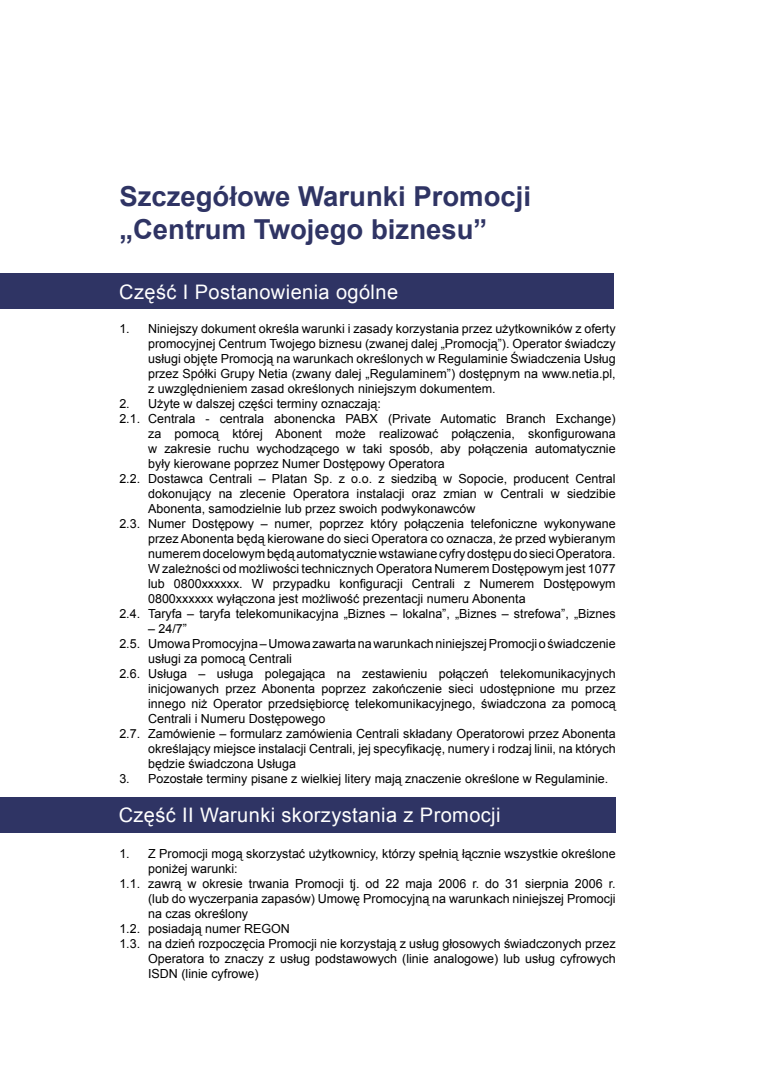
<style>
.page{position:relative;width:780px;height:1088px;background:#fff}
.page>*{position:absolute;margin:0;border:0;box-sizing:border-box;transform-origin:0 0}
.t1{font:700 27.5px/33px "Arial";color:#2f3464}
.t2{font:20px "Arial";letter-spacing:.02em;color:#fff}
.t3{font:12.5px/15px "Arial";color:#000;text-align:justify}
</style>
<div class="page">
<div style="left:0;top:273px;width:613px;height:36px;background:#2f3464"></div>
<div style="left:0;top:797px;width:615px;height:36px;background:#2f3464"></div>
<h1 class="t1" style="left:119px;top:180px;width:413px">Szczegółowe Warunki Promocji „Centrum Twojego biznesu”</h1>
<h2 class="t2" style="left:119px;top:279px;width:280px">Część I Postanowienia ogólne</h2>
<p class="t3" style="left:148px;top:321px;width:469px;text-indent:-29px">1. Niniejszy dokument określa warunki i zasady korzystania przez użytkowników z oferty promocyjnej Centrum Twojego biznesu (zwanej dalej „Promocją”). Operator świadczy usługi objęte Promocją na warunkach określonych w Regulaminie Świadczenia Usług przez Spółki Grupy Netia (zwany dalej „Regulaminem”) dostępnym na www.netia.pl, z uwzględnieniem zasad określonych niniejszym dokumentem.</p>
<p class="t3" style="left:119px;top:396px;width:263px">2. Użyte w dalszej części terminy oznaczają:</p>
<p class="t3" style="left:119px;top:411px;width:498px">2.1. Centrala - centrala abonencka PABX (Private Automatic Branch Exchange)</p>
<p class="t3" style="left:148px;top:426px;width:469px">za pomocą której Abonent może realizować połączenia, skonfigurowana</p>
<p class="t3" style="left:148px;top:441px;width:469px">w zakresie ruchu wychodzącego w taki sposób, aby połączenia automatycznie</p>
<p class="t3" style="left:148px;top:456px;width:298px">były kierowane poprzez Numer Dostępowy Operatora</p>
<p class="t3" style="left:119px;top:471px;width:498px">2.2. Dostawca Centrali – Platan Sp. z o.o. z siedzibą w Sopocie, producent Central</p>
<p class="t3" style="left:148px;top:486px;width:469px">dokonujący na zlecenie Operatora instalacji oraz zmian w Centrali w siedzibie</p>
<p class="t3" style="left:148px;top:501px;width:329px">Abonenta, samodzielnie lub przez swoich podwykonawców</p>
<p class="t3" style="left:119px;top:516px;width:498px">2.3. Numer Dostępowy – numer, poprzez który połączenia telefoniczne wykonywane</p>
<p class="t3" style="left:148px;top:531px;width:469px">przez Abonenta będą kierowane do sieci Operatora co oznacza, że przed wybieranym</p>
<p class="t3" style="left:148px;top:546px;width:469px">numerem docelowym będą automatycznie wstawiane cyfry dostępu do sieci Operatora.</p>
<p class="t3" style="left:148px;top:561px;width:469px">W zależności od możliwości technicznych Operatora Numerem Dostępowym jest 1077</p>
<p class="t3" style="left:148px;top:576px;width:469px">lub 0800xxxxxx. W przypadku konfiguracji Centrali z Numerem Dostępowym</p>
<p class="t3" style="left:148px;top:591px;width:379px">0800xxxxxx wyłączona jest możliwość prezentacji numeru Abonenta</p>
<p class="t3" style="left:119px;top:606px;width:498px">2.4. Taryfa – taryfa telekomunikacyjna „Biznes – lokalna”, „Biznes – strefowa”, „Biznes</p>
<p class="t3" style="left:148px;top:621px;width:40px">– 24/7”</p>
<p class="t3" style="left:119px;top:636px;width:498px">2.5. Umowa Promocyjna – Umowa zawarta na warunkach niniejszej Promocji o świadczenie</p>
<p class="t3" style="left:148px;top:651px;width:145px">usługi za pomocą Centrali</p>
<p class="t3" style="left:119px;top:666px;width:498px">2.6. Usługa – usługa polegająca na zestawieniu połączeń telekomunikacyjnych</p>
<p class="t3" style="left:148px;top:681px;width:469px">inicjowanych przez Abonenta poprzez zakończenie sieci udostępnione mu przez</p>
<p class="t3" style="left:148px;top:696px;width:469px">innego niż Operator przedsiębiorcę telekomunikacyjnego, świadczona za pomocą</p>
<p class="t3" style="left:148px;top:711px;width:179px">Centrali i Numeru Dostępowego</p>
<p class="t3" style="left:119px;top:726px;width:498px">2.7. Zamówienie – formularz zamówienia Centrali składany Operatorowi przez Abonenta</p>
<p class="t3" style="left:148px;top:741px;width:469px">określający miejsce instalacji Centrali, jej specyfikację, numery i rodzaj linii, na których</p>
<p class="t3" style="left:148px;top:756px;width:149px">będzie świadczona Usługa</p>
<p class="t3" style="left:119px;top:771px;width:490px">3. Pozostałe terminy pisane z wielkiej litery mają znaczenie określone w Regulaminie.</p>
<h2 class="t2" style="left:119px;top:802px;width:383px">Część II Warunki skorzystania z Promocji</h2>
<p class="t3" style="left:119px;top:847px;width:498px">1. Z Promocji mogą skorzystać użytkownicy, którzy spełnią łącznie wszystkie określone</p>
<p class="t3" style="left:148px;top:862px;width:91px">poniżej warunki:</p>
<p class="t3" style="left:119px;top:877px;width:498px">1.1. zawrą w okresie trwania Promocji tj. od 22 maja 2006 r. do 31 sierpnia 2006 r.</p>
<p class="t3" style="left:148px;top:892px;width:469px">(lub do wyczerpania zapasów) Umowę Promocyjną na warunkach niniejszej Promocji</p>
<p class="t3" style="left:148px;top:907px;width:102px">na czas określony</p>
<p class="t3" style="left:119px;top:922px;width:172px">1.2. posiadają numer REGON</p>
<p class="t3" style="left:119px;top:937px;width:498px">1.3. na dzień rozpoczęcia Promocji nie korzystają z usług głosowych świadczonych przez</p>
<p class="t3" style="left:148px;top:952px;width:469px">Operatora to znaczy z usług podstawowych (linie analogowe) lub usług cyfrowych</p>
<p class="t3" style="left:148px;top:967px;width:112px">ISDN (linie cyfrowe)</p>
</div>
